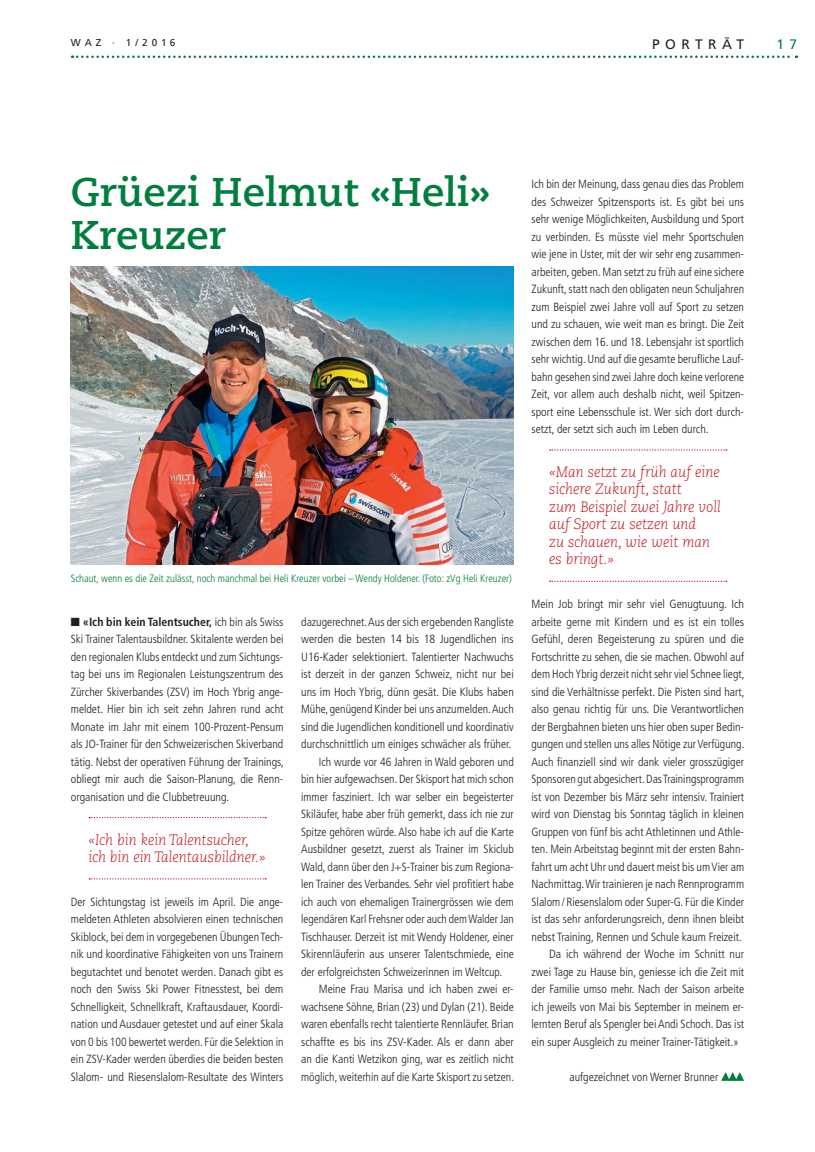
<style>
.page{position:relative;width:815px;height:1152px;background:#fff}
.page>*{position:absolute;margin:0;border:0;box-sizing:border-box;transform-origin:0 0}
.t1{font:700 40px/43.8px "Caecilia";color:#007e3d}
.t2{font:italic 300 15px/17.5px "Caecilia";color:#c4121a;scale:.95 1}
.t3{font:13.75px "Frutiger LT Std";letter-spacing:.4em;color:#231f20}
.t4{font:13.75px "Frutiger LT Std";color:#007e3d}
.t5{font:300 condensed 11.88px/17.5px "Frutiger LT Std";color:#231f20;text-align:justify}
.t6{font:300 condensed 10.62px "Frutiger LT Std";color:#007e3d}
.t7{font:10px "Frutiger LT Std";letter-spacing:.4em;color:#231f20}
.s1{font-weight:700}
</style>
<div class="page">
<svg style="left:72px;top:56px;width:725px;height:2px"></svg>
<svg style="left:550px;top:449px;width:177px;height:1px"></svg>
<svg style="left:550px;top:580px;width:177px;height:2px"></svg>
<svg style="left:721px;top:1072px;width:23px;height:8px"></svg>
<svg style="left:89px;top:817px;width:177px;height:1px"></svg>
<svg style="left:89px;top:878px;width:177px;height:1px"></svg>
<img style="left:71px;top:267px;width:443px;height:297px">
<p class="t3" style="left:652px;top:36px;width:94px">PORTRÄT</p>
<p class="t7" style="left:71px;top:37px;width:106px">WAZ · 1/2016</p>
<p class="t4" style="left:776px;top:36px;width:22px">1 7</p>
<h1 class="t1" style="left:71px;top:170px;width:421px">Grüezi Helmut «Heli»<br>Kreuzer</h1>
<p class="t6" style="left:71px;top:572px;width:442px">Schaut, wenn es die Zeit zulässt, noch manchmal bei Heli Kreuzer vorbei – Wendy Holdener. (Foto: zVg Heli Kreuzer)</p>
<p class="t5" style="left:71px;top:613px;width:215px;text-align:left">■ <span class="s1">«Ich bin kein Talentsucher,</span> ich bin als Swiss Ski Trainer Talentausbildner. Skitalente werden bei den regionalen Klubs entdeckt und zum Sichtungs&shy;tag bei uns im Regionalen Leistungszentrum des Zürcher Skiverbandes (ZSV) im Hoch Ybrig ange&shy;meldet. Hier bin ich seit zehn Jahren rund acht Monate im Jahr mit einem 100-Prozent-Pensum als JO-Trainer für den Schweizerischen Skiverband tätig. Nebst der operativen Führung der Trainings, obliegt mir auch die Saison-Planung, die Renn&shy;organisation und die Clubbetreuung.</p>
<p class="t2" style="left:89px;top:831px;width:188px">«Ich bin kein Talentsucher, ich bin ein Talentausbildner.»</p>
<p class="t5" style="left:71px;top:893px;width:214px">Der Sichtungstag ist jeweils im April. Die ange&shy;meldeten Athleten absolvieren einen technischen Skiblock, bei dem in vorgegebenen Übungen Tech&shy;nik und koordinative Fähigkeiten von uns Trainern begutachtet und benotet werden. Danach gibt es noch den Swiss Ski Power Fitnesstest, bei dem Schnelligkeit, Schnellkraft, Kraftausdauer, Koordi&shy;nation und Ausdauer getestet und auf einer Skala von 0 bis 100 bewertet werden. Für die Selektion in ein ZSV-Kader werden überdies die beiden besten Slalom- und Riesenslalom-Resultate des Winters</p>
<p class="t5" style="left:301px;top:613px;width:214px">dazugerechnet. Aus der sich ergebenden Rangliste</p>
<p class="t5" style="left:301px;top:630px;width:214px">werden die besten 14 bis 18 Jugendlichen ins</p>
<p class="t5" style="left:301px;top:648px;width:214px">U16-Kader selektioniert. Talentierter Nachwuchs</p>
<p class="t5" style="left:301px;top:665px;width:214px">ist derzeit in der ganzen Schweiz, nicht nur bei</p>
<p class="t5" style="left:301px;top:683px;width:214px">uns im Hoch Ybrig, dünn gesät. Die Klubs haben</p>
<p class="t5" style="left:301px;top:700px;width:214px">Mühe, genügend Kinder bei uns anzumelden. Auch</p>
<p class="t5" style="left:301px;top:718px;width:214px">sind die Jugendlichen konditionell und koordinativ</p>
<p class="t5" style="left:301px;top:735px;width:212px">durchschnittlich um einiges schwächer als früher.</p>
<p class="t5" style="left:319px;top:753px;width:196px">Ich wurde vor 46 Jahren in Wald geboren und</p>
<p class="t5" style="left:301px;top:770px;width:214px">bin hier aufgewachsen. Der Skisport hat mich schon</p>
<p class="t5" style="left:301px;top:788px;width:214px">immer fasziniert. Ich war selber ein begeisterter</p>
<p class="t5" style="left:301px;top:805px;width:214px">Skiläufer, habe aber früh gemerkt, dass ich nie zur</p>
<p class="t5" style="left:301px;top:823px;width:214px">Spitze gehören würde. Also habe ich auf die Karte</p>
<p class="t5" style="left:301px;top:840px;width:214px">Ausbildner gesetzt, zuerst als Trainer im Skiclub</p>
<p class="t5" style="left:301px;top:858px;width:214px">Wald, dann über den J+S-Trainer bis zum Regiona-</p>
<p class="t5" style="left:301px;top:875px;width:214px">len Trainer des Verbandes. Sehr viel profitiert habe</p>
<p class="t5" style="left:301px;top:893px;width:214px">ich auch von ehemaligen Trainergrössen wie dem</p>
<p class="t5" style="left:301px;top:910px;width:214px">legendären Karl Frehsner oder auch dem Walder Jan</p>
<p class="t5" style="left:301px;top:928px;width:214px">Tischhauser. Derzeit ist mit Wendy Holdener, einer</p>
<p class="t5" style="left:301px;top:945px;width:214px">Skirennläuferin aus unserer Talentschmiede, eine</p>
<p class="t5" style="left:301px;top:963px;width:203px">der erfolgreichsten Schweizerinnen im Weltcup.</p>
<p class="t5" style="left:319px;top:980px;width:196px">Meine Frau Marisa und ich haben zwei er-</p>
<p class="t5" style="left:301px;top:998px;width:214px">wachsene Söhne, Brian (23) und Dylan (21). Beide</p>
<p class="t5" style="left:301px;top:1015px;width:214px">waren ebenfalls recht talentierte Rennläufer. Brian</p>
<p class="t5" style="left:301px;top:1033px;width:214px">schaffte es bis ins ZSV-Kader. Als er dann aber</p>
<p class="t5" style="left:301px;top:1050px;width:214px">an die Kanti Wetzikon ging, war es zeitlich nicht</p>
<p class="t5" style="left:301px;top:1068px;width:215px">möglich, weiterhin auf die Karte Skisport zu setzen.</p>
<p class="t5" style="left:531px;top:175px;width:214px">Ich bin der Meinung, dass genau dies das Problem des Schweizer Spitzensports ist. Es gibt bei uns sehr wenige Möglichkeiten, Ausbildung und Sport zu verbinden. Es müsste viel mehr Sportschulen wie jene in Uster, mit der wir sehr eng zusammen&shy;arbeiten, geben. Man setzt zu früh auf eine sichere Zukunft, statt nach den obligaten neun Schuljahren zum Beispiel zwei Jahre voll auf Sport zu setzen und zu schauen, wie weit man es bringt. Die Zeit zwischen dem 16. und 18. Lebensjahr ist sportlich sehr wichtig. Und auf die gesamte berufliche Lauf&shy;bahn gesehen sind zwei Jahre doch keine verlorene Zeit, vor allem auch deshalb nicht, weil Spitzen&shy;sport eine Lebensschule ist. Wer sich dort durch&shy;setzt, der setzt sich auch im Leben durch.</p>
<p class="t2" style="left:549px;top:463px;width:182px">«Man setzt zu früh auf eine sichere Zukunft, statt<br>zum Beispiel zwei Jahre voll auf Sport zu setzen und<br>zu schauen, wie weit man es bringt.»</p>
<p class="t5" style="left:531px;top:595px;width:214px">Mein Job bringt mir sehr viel Genugtuung. Ich</p>
<p class="t5" style="left:531px;top:613px;width:214px">arbeite gerne mit Kindern und es ist ein tolles</p>
<p class="t5" style="left:531px;top:630px;width:214px">Gefühl, deren Begeisterung zu spüren und die</p>
<p class="t5" style="left:531px;top:648px;width:214px">Fortschritte zu sehen, die sie machen. Obwohl auf</p>
<p class="t5" style="left:531px;top:665px;width:215px">dem Hoch Ybrig derzeit nicht sehr viel Schnee liegt,</p>
<p class="t5" style="left:531px;top:683px;width:215px">sind die Verhältnisse perfekt. Die Pisten sind hart,</p>
<p class="t5" style="left:531px;top:700px;width:214px">also genau richtig für uns. Die Verantwortlichen</p>
<p class="t5" style="left:531px;top:718px;width:214px">der Bergbahnen bieten uns hier oben super Bedin-</p>
<p class="t5" style="left:531px;top:735px;width:215px">gungen und stellen uns alles Nötige zur Verfügung.</p>
<p class="t5" style="left:531px;top:753px;width:214px">Auch finanziell sind wir dank vieler grosszügiger</p>
<p class="t5" style="left:531px;top:770px;width:214px">Sponsoren gut abgesichert. Das Trainingsprogramm</p>
<p class="t5" style="left:531px;top:788px;width:214px">ist von Dezember bis März sehr intensiv. Trainiert</p>
<p class="t5" style="left:531px;top:805px;width:214px">wird von Dienstag bis Sonntag täglich in kleinen</p>
<p class="t5" style="left:531px;top:823px;width:214px">Gruppen von fünf bis acht Athletinnen und Athle-</p>
<p class="t5" style="left:531px;top:840px;width:214px">ten. Mein Arbeitstag beginnt mit der ersten Bahn-</p>
<p class="t5" style="left:531px;top:858px;width:214px">fahrt um acht Uhr und dauert meist bis um Vier am</p>
<p class="t5" style="left:531px;top:875px;width:214px">Nachmittag. Wir trainieren je nach Rennprogramm</p>
<p class="t5" style="left:531px;top:893px;width:214px">Slalom/Riesenslalom oder Super-G. Für die Kinder</p>
<p class="t5" style="left:531px;top:910px;width:214px">ist das sehr anforderungsreich, denn ihnen bleibt</p>
<p class="t5" style="left:531px;top:928px;width:212px">nebst Training, Rennen und Schule kaum Freizeit.</p>
<p class="t5" style="left:549px;top:945px;width:196px">Da ich während der Woche im Schnitt nur</p>
<p class="t5" style="left:531px;top:963px;width:214px">zwei Tage zu Hause bin, geniesse ich die Zeit mit</p>
<p class="t5" style="left:531px;top:980px;width:214px">der Familie umso mehr. Nach der Saison arbeite</p>
<p class="t5" style="left:531px;top:998px;width:214px">ich jeweils von Mai bis September in meinem er-</p>
<p class="t5" style="left:531px;top:1015px;width:214px">lernten Beruf als Spengler bei Andi Schoch. Das ist</p>
<p class="t5" style="left:531px;top:1033px;width:209px">ein super Ausgleich zu meiner Trainer-Tätigkeit.»</p>
<p class="t5" style="left:569px;top:1068px;width:150px">aufgezeichnet von Werner Brunner</p>
</div>
